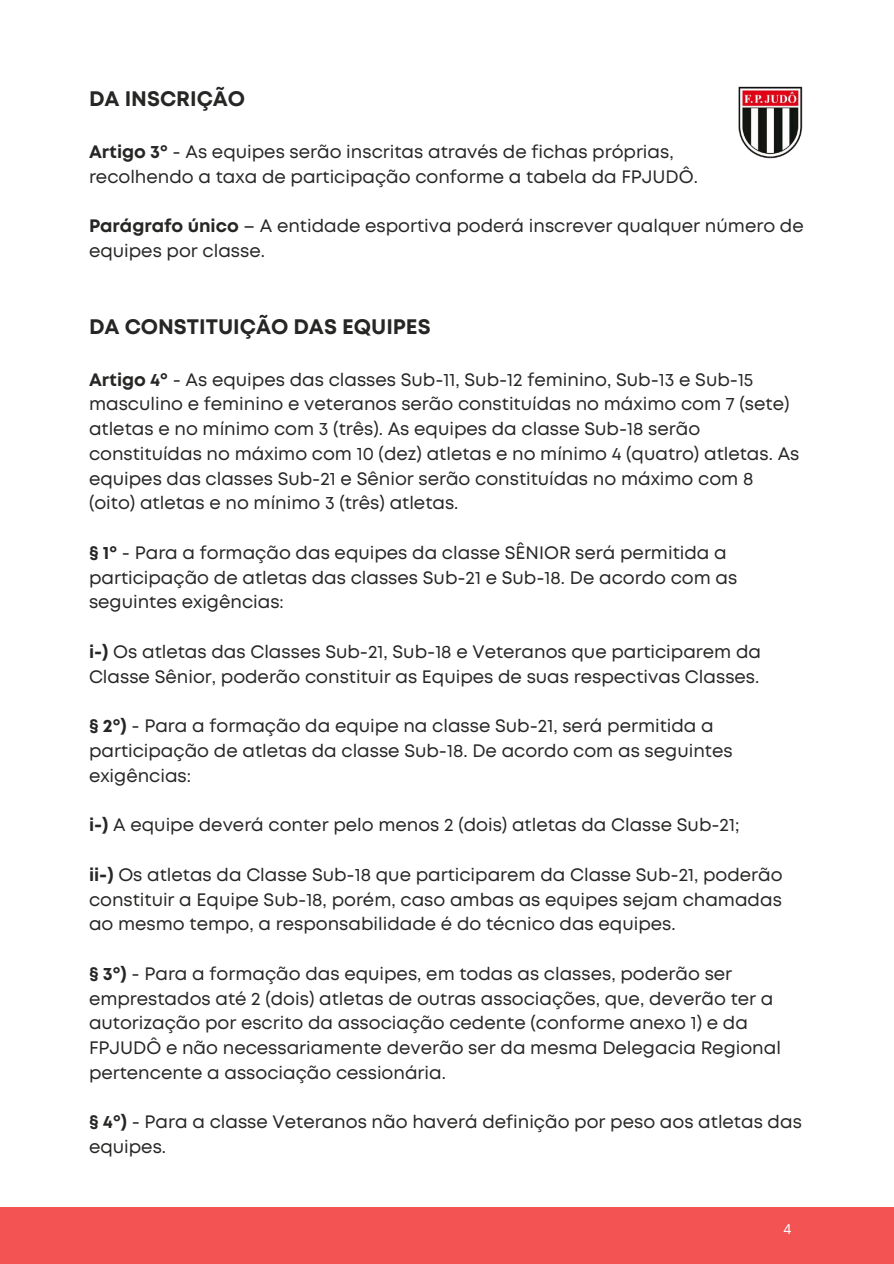
<style>
.page{position:relative;width:894px;height:1264px;background:#fff}
.page>*{position:absolute;margin:0;border:0;box-sizing:border-box;transform-origin:0 0}
.t1{font:700 21px "Mont";color:#262625}
.t2{font:18px/24.8px "Mont";color:#262625}
.t3{font:13.5px "Inter";color:#fff}
.s1{font-weight:700}
</style>
<div class="page">
<img style="left:738px;top:86px;width:65px;height:73px">
<div style="left:0;top:1207px;width:893px;height:56px;background:#f45353"></div>
<p class="t1" style="left:89px;top:91px;width:158px">DA INSCRIÇÃO</p>
<p class="t2" style="left:89px;top:141px;width:610px"><span class="s1">Artigo 3º</span> - As equipes serão inscritas através de fichas próprias, recolhendo a taxa de participação conforme a tabela da FPJUDÔ.</p>
<p class="t2" style="left:89px;top:215px;width:716px"><span class="s1">Parágrafo único</span> – A entidade esportiva poderá inscrever qualquer número de equipes por classe.</p>
<p class="t1" style="left:89px;top:318px;width:343px">DA CONSTITUIÇÃO DAS EQUIPES</p>
<p class="t2" style="left:89px;top:368px;width:711px"><span class="s1">Artigo 4º</span> - As equipes das classes Sub-11, Sub-12 feminino, Sub-13 e Sub-15 masculino e feminino e veteranos serão constituídas no máximo com 7 (sete) atletas e no mínimo com 3 (três). As equipes da classe Sub-18 serão constituídas no máximo com 10 (dez) atletas e no mínimo 4 (quatro) atletas. As equipes das classes Sub-21 e Sênior serão constituídas no máximo com 8 (oito) atletas e no mínimo 3 (três) atletas.</p>
<p class="t2" style="left:89px;top:541px;width:649px"><span class="s1">§ 1º</span> - Para a formação das equipes da classe SÊNIOR será permitida a participação de atletas das classes Sub-21 e Sub-18. De acordo com as seguintes exigências:</p>
<p class="t2" style="left:89px;top:640px;width:673px"><span class="s1">i-)</span> Os atletas das Classes Sub-21, Sub-18 e Veteranos que participarem da<br>Classe Sênior, poderão constituir as Equipes de suas respectivas Classes.</p>
<p class="t2" style="left:89px;top:714px;width:645px"><span class="s1">§ 2º)</span> - Para a formação da equipe na classe Sub-21, será permitida a participação de atletas da classe Sub-18. De acordo com as seguintes exigências:</p>
<p class="t2" style="left:89px;top:813px;width:651px"><span class="s1">i-)</span> A equipe deverá conter pelo menos 2 (dois) atletas da Classe Sub-21;</p>
<p class="t2" style="left:89px;top:863px;width:695px;text-align:justify"><span class="s1">ii-)</span> Os atletas da Classe Sub-18 que participarem da Classe Sub-21, poderão constituir a Equipe Sub-18, porém, caso ambas as equipes sejam chamadas ao mesmo tempo, a responsabilidade é do técnico das equipes.</p>
<p class="t2" style="left:89px;top:962px;width:693px"><span class="s1">§ 3º)</span> - Para a formação das equipes, em todas as classes, poderão ser emprestados até 2 (dois) atletas de outras associações, que, deverão ter a autorização por escrito da associação cedente (conforme anexo 1) e da FPJUDÔ e não necessariamente deverão ser da mesma Delegacia Regional pertencente a associação cessionária.</p>
<p class="t2" style="left:89px;top:1110px;width:714px"><span class="s1">§ 4º)</span> - Para a classe Veteranos não haverá definição por peso aos atletas das equipes.</p>
<p class="t3" style="left:782px;top:1220px;width:10px">4</p>
</div>
